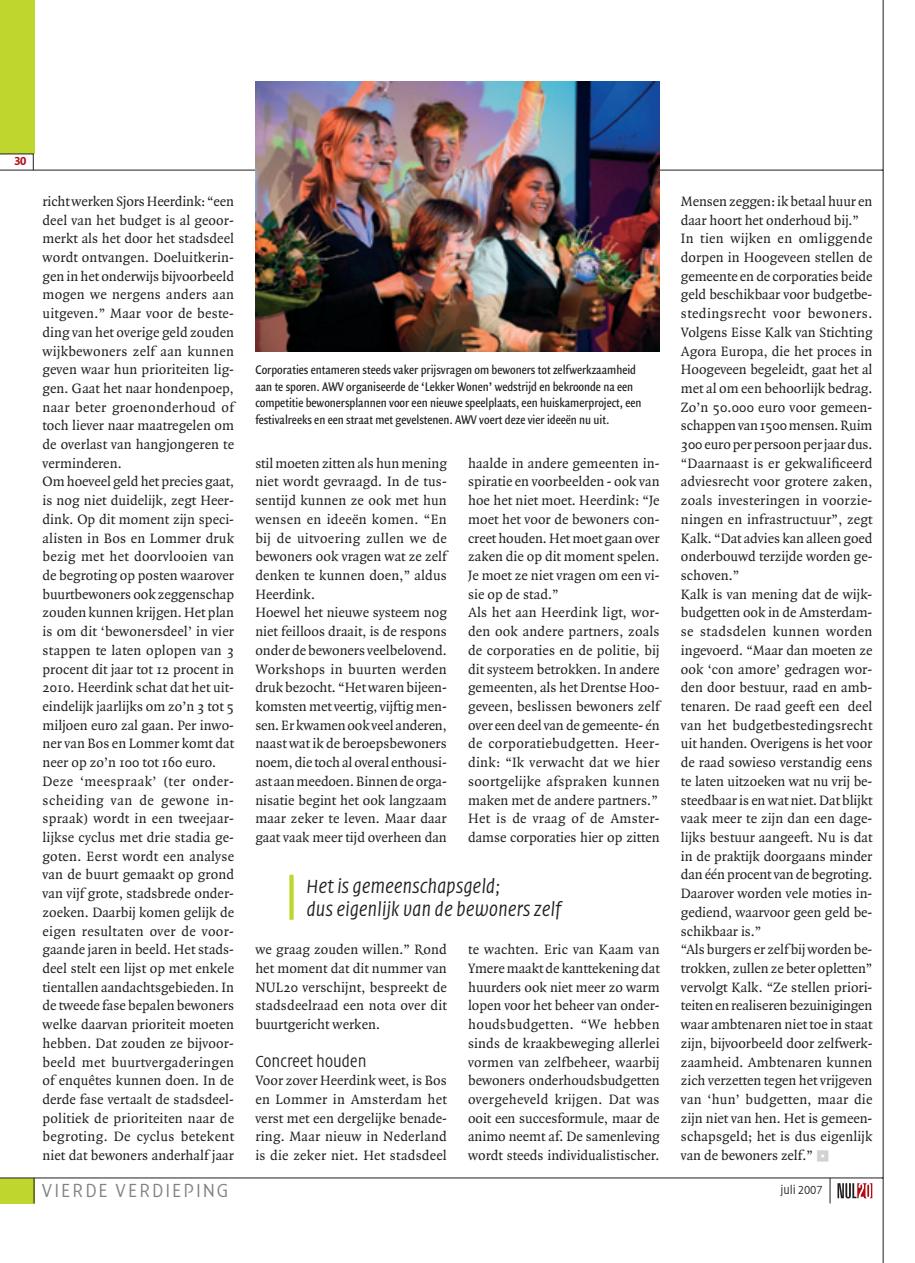
<style>
.page{position:relative;width:915px;height:1263px;background:#fff}
.page>*{position:absolute;margin:0;border:0;box-sizing:border-box;transform-origin:0 0}
.t1{font:italic 300 19.5px/22.5px "Quadraat Head";letter-spacing:-.005em;color:#231f20}
.t2{font:300 19.5px "Quadraat Head";letter-spacing:.095em;color:#808285}
.t3{font:300 16.5px "Quadraat Head";color:#231f20}
.t4{font:14.55px/18.8px "Quadraat";color:#231f20}
.t5{font:13.5px/16.5px "Quadraat Sans Con";letter-spacing:-.005em;color:#231f20}
.t6{font:300 12px "Quadraat Head";letter-spacing:-.005em;color:#231f20}
.t7{font:700 12px "Quadraat Head";color:#b10d15}
</style>
<div class="page">
<div style="left:0;top:0;width:34px;height:154px;background:#bfd62f"></div>
<div style="left:0;top:1178px;width:34px;height:25px;background:#bfd62f"></div>
<svg style="left:0;top:153px;width:34px;height:17px"></svg>
<svg style="left:829px;top:1178px;width:1px;height:25px"></svg>
<svg style="left:837px;top:1183px;width:35px;height:15px"></svg>
<svg style="left:34px;top:1178px;width:1px;height:25px"></svg>
<hr style="left:0;top:170px;width:882px;height:1px;background:#231f20">
<hr style="left:0;top:1177px;width:882px;height:1px;background:#231f20">
<hr style="left:882px;top:0;width:1px;height:1263px;background:#231f20">
<img style="left:255px;top:81px;width:404px;height:271px">
<svg style="left:289px;top:875px;width:4px;height:22px"></svg>
<svg style="left:289px;top:897px;width:4px;height:23px"></svg>
<p class="t7" style="left:14px;top:156px;width:14px">30</p>
<p class="t4" style="left:43px;top:193px;width:193px">richt werken Sjors Heerdink: “een deel van het budget is al geoor&shy;merkt als het door het stadsdeel wordt ontvangen. Doeluitkerin&shy;gen in het onderwijs bijvoorbeeld mogen we nergens anders aan uitgeven.” Maar voor de beste&shy;ding van het overige geld zouden wijkbewoners zelf aan kunnen geven waar hun prioriteiten lig&shy;gen. Gaat het naar hondenpoep, naar beter groenonderhoud of toch liever naar maatregelen om de overlast van hangjongeren te verminderen.<br>Om hoeveel geld het precies gaat, is nog niet duidelijk, zegt Heer&shy;dink. Op dit moment zijn speci&shy;alisten in Bos en Lommer druk bezig met het doorvlooien van de begroting op posten waarover buurtbewoners ook zeggenschap zouden kunnen krijgen. Het plan is om dit ‘bewonersdeel’ in vier stappen te laten oplopen van 3 procent dit jaar tot 12 procent in<br>2010. Heerdink schat dat het uit&shy;eindelijk jaarlijks om zo’n 3 tot 5 miljoen euro zal gaan. Per inwo&shy;ner van Bos en Lommer komt dat neer op zo’n 100 tot 160 euro.<br>Deze ‘meespraak’ (ter onder&shy;scheiding van de gewone in&shy;spraak) wordt in een tweejaar&shy;lijkse cyclus met drie stadia ge&shy;goten. Eerst wordt een analyse van de buurt gemaakt op grond van vijf grote, stadsbrede onder&shy;zoeken. Daarbij komen gelijk de eigen resultaten over de voor&shy;gaande jaren in beeld. Het stads&shy;deel stelt een lijst op met enkele tientallen aandachtsgebieden. In de tweede fase bepalen bewoners welke daarvan prioriteit moeten hebben. Dat zouden ze bijvoor&shy;beeld met buurtvergaderingen of enquêtes kunnen doen. In de derde fase vertaalt de stadsdeel&shy;politiek de prioriteiten naar de begroting. De cyclus betekent niet dat bewoners anderhalf jaar</p>
<h1 class="t2" style="left:42px;top:1181px;width:188px">VIERDE VERDIEPING</h1>
<p class="t5" style="left:255px;top:363px;width:387px">Corporaties entameren steeds vaker prijsvragen om bewoners tot zelfwerkzaamheid aan te sporen. AWV organiseerde de ‘Lekker Wonen’ wedstrijd en bekroonde na een competitie bewonersplannen voor een nieuwe speelplaats, een huiskamerproject, een festivalreeks en een straat met gevelstenen. AWV voert deze vier ideeën nu uit.</p>
<p class="t4" style="left:255px;top:455px;width:193px">stil moeten zitten als hun mening niet wordt gevraagd. In de tus&shy;sentijd kunnen ze ook met hun wensen en ideeën komen. “En bij de uitvoering zullen we de bewoners ook vragen wat ze zelf denken te kunnen doen,” aldus<br>Heerdink.<br>Hoewel het nieuwe systeem nog niet feilloos draait, is de respons onder de bewoners veelbelovend.<br>Workshops in buurten werden druk bezocht. “Het waren bijeen&shy;komsten met veertig, vijftig men&shy;sen. Er kwamen ook veel anderen, naast wat ik de beroepsbewoners noem, die toch al overal enthousi&shy;ast aan meedoen. Binnen de orga&shy;nisatie begint het ook langzaam maar zeker te leven. Maar daar gaat vaak meer tijd overheen dan</p>
<p class="t4" style="left:468px;top:455px;width:193px">haalde in andere gemeenten in&shy;spiratie en voorbeelden - ook van hoe het niet moet. Heerdink: “Je moet het voor de bewoners con&shy;creet houden. Het moet gaan over zaken die op dit moment spelen.<br>Je moet ze niet vragen om een vi&shy;sie op de stad.”<br>Als het aan Heerdink ligt, wor&shy;den ook andere partners, zoals de corporaties en de politie, bij dit systeem betrokken. In andere gemeenten, als het Drentse Hoo&shy;geveen, beslissen bewoners zelf over een deel van de gemeente- én de corporatiebudgetten. Heer&shy;dink: “Ik verwacht dat we hier soortgelijke afspraken kunnen maken met de andere partners.”<br>Het is de vraag of de Amster&shy;damse corporaties hier op zitten</p>
<h1 class="t1" style="left:306px;top:876px;width:256px">Het is gemeenschapsgeld;<br>dus eigenlijk van de bewoners zelf</h1>
<p class="t4" style="left:255px;top:941px;width:193px;text-align:justify">we graag zouden willen.” Rond het moment dat dit nummer van NUL20 verschijnt, bespreekt de stadsdeelraad een nota over dit buurtgericht werken.</p>
<p class="t3" style="left:255px;top:1054px;width:113px">Concreet houden</p>
<p class="t4" style="left:255px;top:1072px;width:193px;text-align:justify">Voor zover Heerdink weet, is Bos en Lommer in Amsterdam het verst met een dergelijke benade&shy;ring. Maar nieuw in Nederland is die zeker niet. Het stadsdeel</p>
<p class="t4" style="left:468px;top:941px;width:193px;text-align:justify">te wachten. Eric van Kaam van Ymere maakt de kanttekening dat huurders ook niet meer zo warm lopen voor het beheer van onder&shy;houdsbudgetten. “We hebben sinds de kraakbeweging allerlei vormen van zelfbeheer, waarbij bewoners onderhoudsbudgetten overgeheveld krijgen. Dat was ooit een succesformule, maar de animo neemt af. De samenleving wordt steeds individualistischer.</p>
<p class="t4" style="left:680px;top:193px;width:193px">Mensen zeggen: ik betaal huur en daar hoort het onderhoud bij.”<br>In tien wijken en omliggende dorpen in Hoogeveen stellen de gemeente en de corporaties beide geld beschikbaar voor budgetbe&shy;stedingsrecht voor bewoners.<br>Volgens Eisse Kalk van Stichting<br>Agora Europa, die het proces in<br>Hoogeveen begeleidt, gaat het al met al om een behoorlijk bedrag.<br>Zo’n 50.000 euro voor gemeen&shy;schappen van 1500 mensen. Ruim<br>300 euro per persoon per jaar dus. “Daarnaast is er gekwalificeerd adviesrecht voor grotere zaken, zoals investeringen in voorzie&shy;ningen en infrastructuur”, zegt<br>Kalk. “Dat advies kan alleen goed onderbouwd terzijde worden ge&shy;schoven.”<br>Kalk is van mening dat de wijk&shy;budgetten ook in de Amsterdam&shy;se stadsdelen kunnen worden ingevoerd. “Maar dan moeten ze ook ‘con amore’ gedragen wor&shy;den door bestuur, raad en amb&shy;tenaren. De raad geeft een deel van het budgetbestedingsrecht uit handen. Overigens is het voor de raad sowieso verstandig eens te laten uitzoeken wat nu vrij be&shy;steedbaar is en wat niet. Dat blijkt vaak meer te zijn dan een dage&shy;lijks bestuur aangeeft. Nu is dat in de praktijk doorgaans minder dan één procent van de begroting.<br>Daarover worden vele moties in&shy;gediend, waarvoor geen geld be&shy;schikbaar is.”<br>“Als burgers er zelf bij worden be&shy;trokken, zullen ze beter opletten” vervolgt Kalk. “Ze stellen priori&shy;teiten en realiseren bezuinigingen waar ambtenaren niet toe in staat zijn, bijvoorbeeld door zelfwerk&shy;zaamheid. Ambtenaren kunnen zich verzetten tegen het vrijgeven van ‘hun’ budgetten, maar die zijn niet van hen. Het is gemeen&shy;schapsgeld; het is dus eigenlijk van de bewoners zelf.” <sub>z</sub></p>
<p class="t6" style="left:780px;top:1185px;width:44px">juli 2007</p>
</div>
